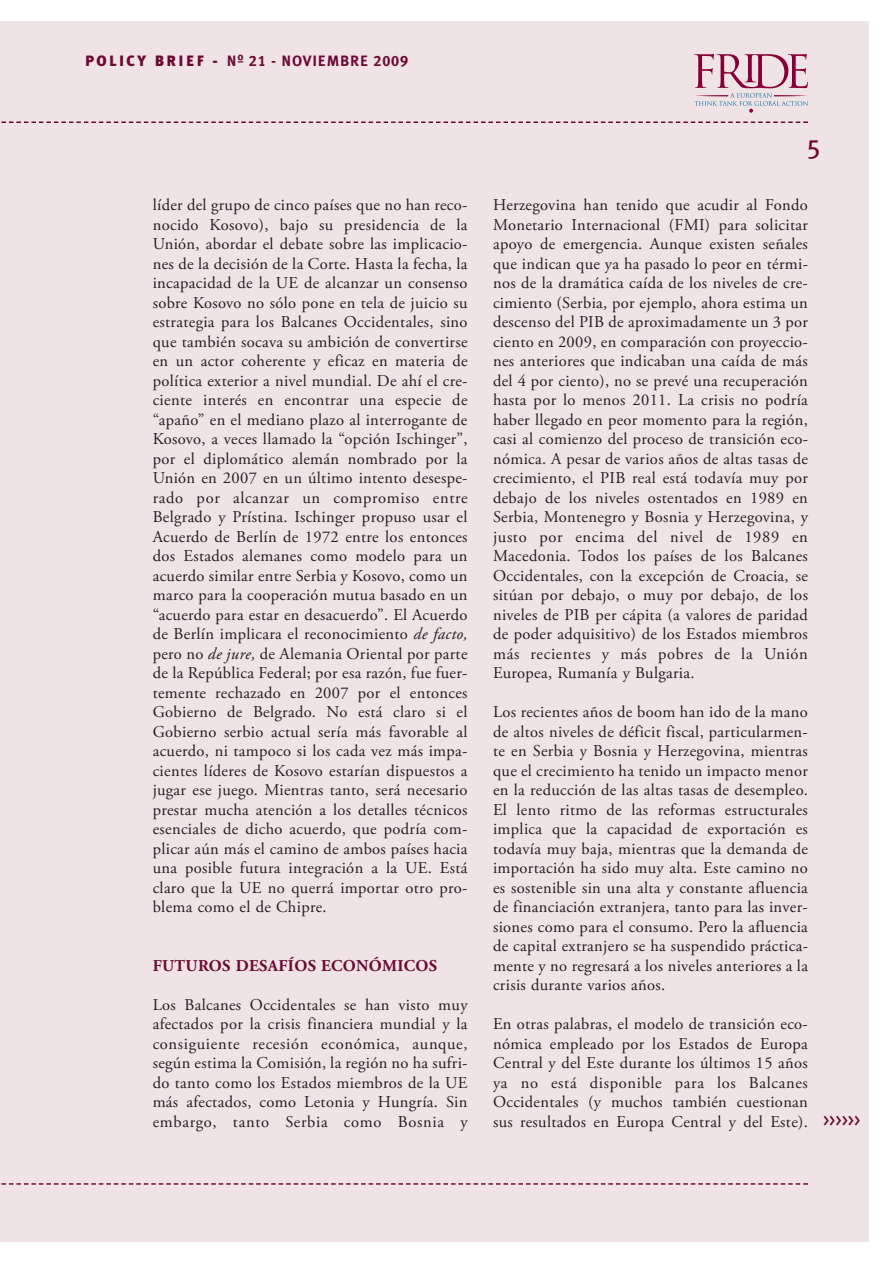
<style>
.page{position:relative;width:893px;height:1263px;background:#fff}
.page>*{position:absolute;margin:0;border:0;box-sizing:border-box;transform-origin:0 0}
.t1{font:27px "Meta Plus Book Caps";color:#6c0932}
.t2{font:18px "Meta Plus Book Caps";color:#6c0932}
.t3{font:16.5px/19.5px "Adobe Garamond Pro";letter-spacing:.02em;color:#231f20;text-align:justify}
.t4{font:700 16.5px "Adobe Garamond Pro";letter-spacing:.02em;color:#6c0932}
.t5{font:15px "Meta Plus Bold Caps";letter-spacing:.055em;color:#6c0932}
.s1{font-family:"Meta Plus";font-weight:900}
.s2{font-style:italic}
</style>
<div class="page">
<div style="left:0;top:22px;width:869px;height:1220px;background:#efe3e5"></div>
<svg style="left:1px;top:121px;width:807px;height:2px"></svg>
<svg style="left:1px;top:1183px;width:807px;height:2px"></svg>
<svg style="left:694px;top:54px;width:114px;height:58px"></svg>
<p class="t5" style="left:85px;top:52px;width:324px"><span class="s1">POLICY BRIEF -</span> Nº 21 - NOVIEMBRE 2009</p>
<p class="t3" style="left:153px;top:196px;width:316px">líder del grupo de cinco países que no han reco&shy;nocido Kosovo), bajo su presidencia de la Unión, abordar el debate sobre las implicacio&shy;nes de la decisión de la Corte. Hasta la fecha, la incapacidad de la UE de alcanzar un consenso sobre Kosovo no sólo pone en tela de juicio su estrategia para los Balcanes Occidentales, sino que también socava su ambición de convertirse en un actor coherente y eficaz en materia de política exterior a nivel mundial. De ahí el cre&shy;ciente interés en encontrar una especie de “apaño” en el mediano plazo al interrogante de Kosovo, a veces llamado la “opción Ischinger”, por el diplomático alemán nombrado por la Unión en 2007 en un último intento desespe&shy;rado por alcanzar un compromiso entre Belgrado y Prístina. Ischinger propuso usar el Acuerdo de Berlín de 1972 entre los entonces dos Estados alemanes como modelo para un acuerdo similar entre Serbia y Kosovo, como un marco para la cooperación mutua basado en un “acuerdo para estar en desacuerdo”. El Acuerdo de Berlín implicara el reconocimiento <span class="s2">de facto, </span>pero no <span class="s2">de jure,</span> de Alemania Oriental por parte de la República Federal; por esa razón, fue fuer&shy;temente rechazado en 2007 por el entonces Gobierno de Belgrado. No está claro si el Gobierno serbio actual sería más favorable al acuerdo, ni tampoco si los cada vez más impa&shy;cientes líderes de Kosovo estarían dispuestos a jugar ese juego. Mientras tanto, será necesario prestar mucha atención a los detalles técnicos esenciales de dicho acuerdo, que podría com&shy;plicar aún más el camino de ambos países hacia una posible futura integración a la UE. Está claro que la UE no querrá importar otro pro&shy;blema como el de Chipre.</p>
<p class="t4" style="left:153px;top:959px;width:286px">FUTUROS DESAFÍOS ECONÓMICOS</p>
<p class="t3" style="left:153px;top:996px;width:316px">Los Balcanes Occidentales se han visto muy afectados por la crisis financiera mundial y la consiguiente recesión económica, aunque, según estima la Comisión, la región no ha sufri&shy;do tanto como los Estados miembros de la UE más afectados, como Letonia y Hungría. Sin embargo, tanto Serbia como Bosnia y</p>
<h1 class="t1" style="left:806px;top:133px;width:16px">5</h1>
<p class="t3" style="left:493px;top:197px;width:316px">Herzegovina han tenido que acudir al Fondo Monetario Internacional (FMI) para solicitar apoyo de emergencia. Aunque existen señales que indican que ya ha pasado lo peor en térmi&shy;nos de la dramática caída de los niveles de cre&shy;cimiento (Serbia, por ejemplo, ahora estima un descenso del PIB de aproximadamente un 3 por ciento en 2009, en comparación con proyeccio&shy;nes anteriores que indicaban una caída de más del 4 por ciento), no se prevé una recuperación hasta por lo menos 2011. La crisis no podría haber llegado en peor momento para la región, casi al comienzo del proceso de transición eco&shy;nómica. A pesar de varios años de altas tasas de crecimiento, el PIB real está todavía muy por debajo de los niveles ostentados en 1989 en Serbia, Montenegro y Bosnia y Herzegovina, y justo por encima del nivel de 1989 en Macedonia. Todos los países de los Balcanes Occidentales, con la excepción de Croacia, se sitúan por debajo, o muy por debajo, de los niveles de PIB per cápita (a valores de paridad de poder adquisitivo) de los Estados miembros más recientes y más pobres de la Unión Europea, Rumanía y Bulgaria.</p>
<p class="t3" style="left:493px;top:704px;width:316px">Los recientes años de boom han ido de la mano de altos niveles de déficit fiscal, particularmen&shy;te en Serbia y Bosnia y Herzegovina, mientras que el crecimiento ha tenido un impacto menor en la reducción de las altas tasas de desempleo.<br>El lento ritmo de las reformas estructurales implica que la capacidad de exportación es todavía muy baja, mientras que la demanda de importación ha sido muy alta. Este camino no es sostenible sin una alta y constante afluencia de financiación extranjera, tanto para las inver&shy;siones como para el consumo. Pero la afluencia de capital extranjero se ha suspendido práctica&shy;mente y no regresará a los niveles anteriores a la crisis durante varios años.</p>
<p class="t3" style="left:493px;top:1016px;width:316px">En otras palabras, el modelo de transición eco&shy;nómica empleado por los Estados de Europa Central y del Este durante los últimos 15 años ya no está disponible para los Balcanes Occidentales (y muchos también cuestionan sus resultados en Europa Central y del Este).</p>
<p class="t2" style="left:823px;top:1109px;width:39px">&gt;&gt;&gt;&gt;&gt;&gt;</p>
</div>
